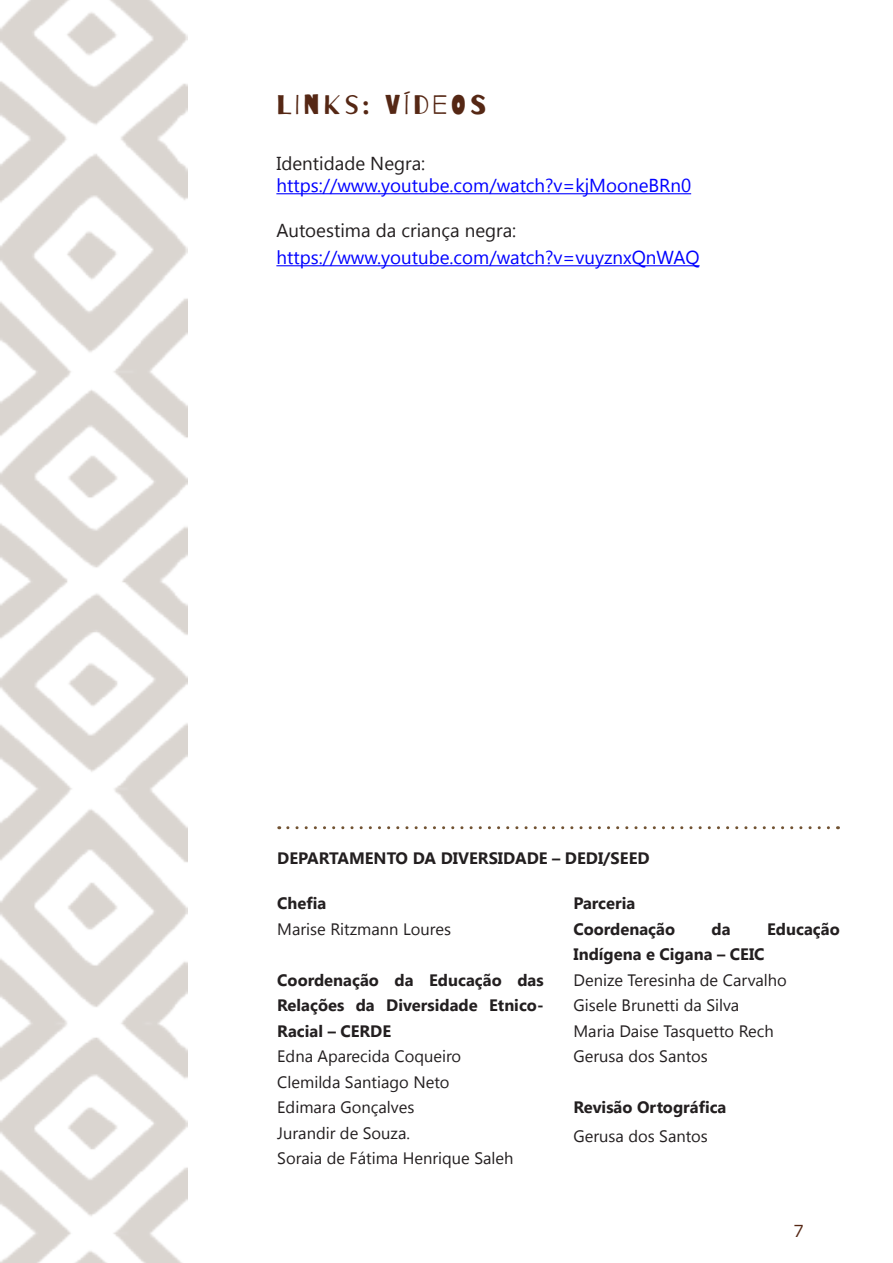
<style>
.page{position:relative;width:893px;height:1263px;background:#fff}
.page>*{position:absolute;margin:0;border:0;box-sizing:border-box;transform-origin:0 0}
.t1{font:27px "Barrio";letter-spacing:.13em;color:#552714;scale:1.04 1}
.t2{font:18.75px "Lao UI";color:#00f}
.t3{font:18.75px "Lao UI";color:#231f20}
.t4{font:16.5px "Lao UI";color:#231f20}
.t5{font:700 16.5px/25.5px "Lao UI";color:#231f20;text-align:justify}
.t6{font:16.5px "Meiryo";color:#552714}
</style>
<div class="page">
<img style="left:0;top:0;width:187px;height:1263px">
<hr style="left:276px;top:193px;width:415px;height:1px;background:#00f">
<hr style="left:276px;top:265px;width:424px;height:1px;background:#00f">
<svg style="left:288px;top:826px;width:550px;height:3px"></svg>
<p class="t1" style="left:276px;top:90px;width:203px">LINKS: VÍDEOS</p>
<p class="t3" style="left:276px;top:150px;width:150px">Identidade Negra:</p>
<p class="t2" style="left:276px;top:173px;width:416px">https://www.youtube.com/watch?v=kjMooneBRn0</p>
<p class="t3" style="left:276px;top:218px;width:241px">Autoestima da criança negra:</p>
<p class="t2" style="left:276px;top:245px;width:425px">https://www.youtube.com/watch?v=vuyznxQnWAQ</p>
<p class="t5" style="left:277px;top:844px;width:374px">DEPARTAMENTO DA DIVERSIDADE – DEDI/SEED</p>
<p class="t5" style="left:277px;top:890px;width:51px">Chefia</p>
<p class="t4" style="left:277px;top:918px;width:175px">Marise Ritzmann Loures</p>
<p class="t5" style="left:277px;top:966px;width:268px">Coordenação da Educação das Relações da Diversidade Etnico-Racial – CERDE</p>
<p class="t4" style="left:277px;top:1045px;width:185px">Edna Aparecida Coqueiro</p>
<p class="t4" style="left:277px;top:1071px;width:174px">Clemilda Santiago Neto</p>
<p class="t4" style="left:277px;top:1096px;width:139px">Edimara Gonçalves</p>
<p class="t4" style="left:277px;top:1122px;width:134px">Jurandir de Souza.</p>
<p class="t4" style="left:277px;top:1147px;width:238px">Soraia de Fátima Henrique Saleh</p>
<p class="t5" style="left:573px;top:890px;width:63px">Parceria</p>
<p class="t5" style="left:573px;top:915px;width:103px">Coordenação</p>
<p class="t5" style="left:712px;top:915px;width:21px">da</p>
<p class="t5" style="left:767px;top:915px;width:74px">Educação</p>
<p class="t5" style="left:573px;top:941px;width:193px">Indígena e Cigana – CEIC</p>
<p class="t4" style="left:573px;top:969px;width:215px">Denize Teresinha de Carvalho</p>
<p class="t4" style="left:573px;top:994px;width:167px">Gisele Brunetti da Silva</p>
<p class="t4" style="left:573px;top:1020px;width:202px">Maria Daise Tasquetto Rech</p>
<p class="t4" style="left:573px;top:1045px;width:136px">Gerusa dos Santos</p>
<p class="t5" style="left:573px;top:1094px;width:155px">Revisão Ortográfica</p>
<p class="t4" style="left:573px;top:1125px;width:136px">Gerusa dos Santos</p>
<p class="t6" style="left:793px;top:1220px;width:12px">7</p>
</div>
